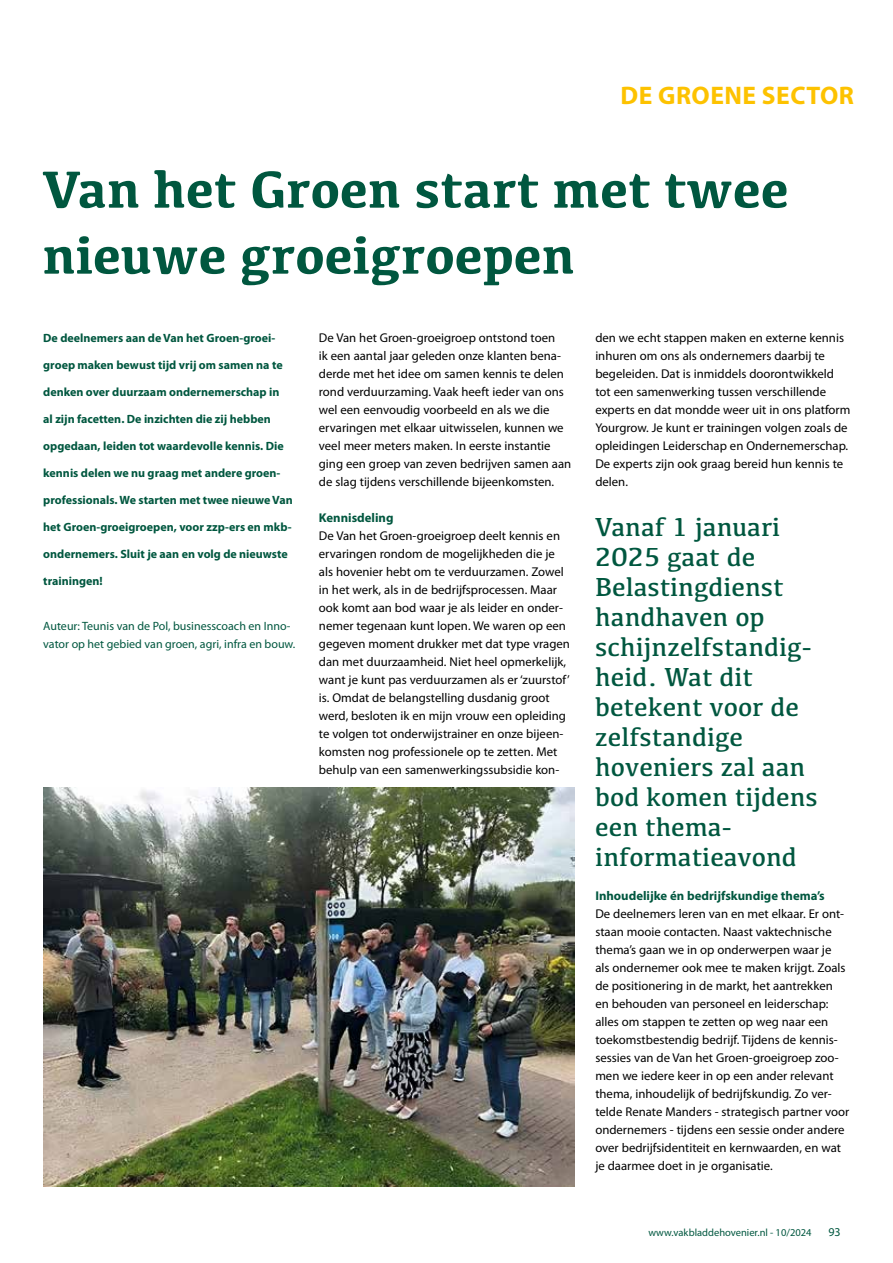
<style>
.page{position:relative;width:893px;height:1263px;background:#fff}
.page>*{position:absolute;margin:0;border:0;box-sizing:border-box;transform-origin:0 0}
.t1{font:700 54px/66px "Kefa";color:#00573f}
.t2{font:27px/30px "Kefa";color:#00573f}
.t3{font:700 25.5px "Myriad Pro";letter-spacing:.02em;color:#fdc200}
.t4{font:12.75px/18px "Myriad Pro";color:#000}
.t5{font:700 12.75px "Myriad Pro";color:#00573f}
.t6{font:700 12px "Myriad Pro";color:#00573f}
.t7{font:12px/18px "Myriad Pro";color:#00573f}
.t8{font:10.5px "Myriad Pro";color:#00573f}
</style>
<div class="page">
<img style="left:43px;top:787px;width:532px;height:399px">
<h3 class="t3" style="left:621px;top:79px;width:235px">DE GROENE SECTOR</h3>
<h1 class="t1" style="left:43px;top:154px;width:748px">Van het Groen start met twee nieuwe groeigroepen</h1>
<p class="t6" style="left:43px;top:330px;width:234px">De deelnemers aan de Van het Groen-groei-</p>
<p class="t6" style="left:43px;top:357px;width:241px">groep maken bewust tijd vrij om samen na te</p>
<p class="t6" style="left:43px;top:384px;width:238px">denken over duurzaam ondernemerschap in</p>
<p class="t6" style="left:43px;top:411px;width:229px">al zijn facetten. De inzichten die zij hebben</p>
<p class="t6" style="left:43px;top:438px;width:242px">opgedaan, leiden tot waardevolle kennis. Die</p>
<p class="t6" style="left:43px;top:465px;width:239px">kennis delen we nu graag met andere groen-</p>
<p class="t6" style="left:43px;top:492px;width:251px">professionals. We starten met twee nieuwe Van</p>
<p class="t6" style="left:43px;top:519px;width:250px">het Groen-groeigroepen, voor zzp-ers en mkb-</p>
<p class="t6" style="left:43px;top:546px;width:246px">ondernemers. Sluit je aan en volg de nieuwste</p>
<p class="t6" style="left:43px;top:573px;width:61px">trainingen!</p>
<p class="t7" style="left:43px;top:617px;width:254px">Auteur: Teunis van de Pol, businesscoach en Inno&shy;vator op het gebied van groen, agri, infra en bouw.</p>
<p class="t4" style="left:319px;top:329px;width:254px">De Van het Groen-groeigroep ontstond toen<br>ik een aantal jaar geleden onze klanten bena&shy;derde met het idee om samen kennis te delen rond verduurzaming. Vaak heeft ieder van ons wel een eenvoudig voorbeeld en als we die ervaringen met elkaar uitwisselen, kunnen we veel meer meters maken. In eerste instantie ging een groep van zeven bedrijven samen aan de slag tijdens verschillende bijeenkomsten.</p>
<p class="t5" style="left:319px;top:509px;width:76px">Kennisdeling</p>
<p class="t4" style="left:319px;top:527px;width:253px">De Van het Groen-groeigroep deelt kennis en ervaringen rondom de mogelijkheden die je als hovenier hebt om te verduurzamen. Zowel in het werk, als in de bedrijfsprocessen. Maar ook komt aan bod waar je als leider en onder&shy;nemer tegenaan kunt lopen. We waren op een gegeven moment drukker met dat type vragen dan met duurzaamheid. Niet heel opmerkelijk, want je kunt pas verduurzamen als er ‘zuurstof’ is. Omdat de belangstelling dusdanig groot werd, besloten ik en mijn vrouw een opleiding te volgen tot onderwijstrainer en onze bijeen&shy;komsten nog professionele op te zetten. Met behulp van een samenwerkingssubsidie kon-</p>
<p class="t4" style="left:595px;top:329px;width:257px">den we echt stappen maken en externe kennis inhuren om ons als ondernemers daarbij te begeleiden. Dat is inmiddels doorontwikkeld tot een samenwerking tussen verschillende experts en dat mondde weer uit in ons platform Yourgrow. Je kunt er trainingen volgen zoals de opleidingen Leiderschap en Ondernemerschap.<br>De experts zijn ook graag bereid hun kennis te delen.</p>
<h2 class="t2" style="left:595px;top:511px;width:224px">Vanaf 1 januari<br>2025 gaat de<br>Belastingdienst handhaven op schijnzelfstandig&shy;heid. Wat dit betekent voor de zelfstandige hoveniers zal aan bod komen tijdens een thema&shy;informatieavond</h2>
<p class="t5" style="left:595px;top:887px;width:231px">Inhoudelijke én bedrijfskundige thema’s</p>
<p class="t4" style="left:595px;top:905px;width:255px">De deelnemers leren van en met elkaar. Er ont&shy;staan mooie contacten. Naast vaktechnische thema’s gaan we in op onderwerpen waar je<br>als ondernemer ook mee te maken krijgt. Zoals de positionering in de markt, het aantrekken en behouden van personeel en leiderschap: alles om stappen te zetten op weg naar een toekomstbestendig bedrijf. Tijdens de kennis&shy;sessies van de Van het Groen-groeigroep zoo&shy;men we iedere keer in op een ander relevant thema, inhoudelijk of bedrijfskundig. Zo ver&shy;telde Renate Manders - strategisch partner voor ondernemers - tijdens een sessie onder andere over bedrijfsidentiteit en kernwaarden, en wat je daarmee doet in je organisatie.</p>
<p class="t8" style="left:648px;top:1226px;width:165px">www.vakbladdehovenier.nl - 10/2024</p>
<p class="t7" style="left:828px;top:1222px;width:14px">93</p>
</div>
